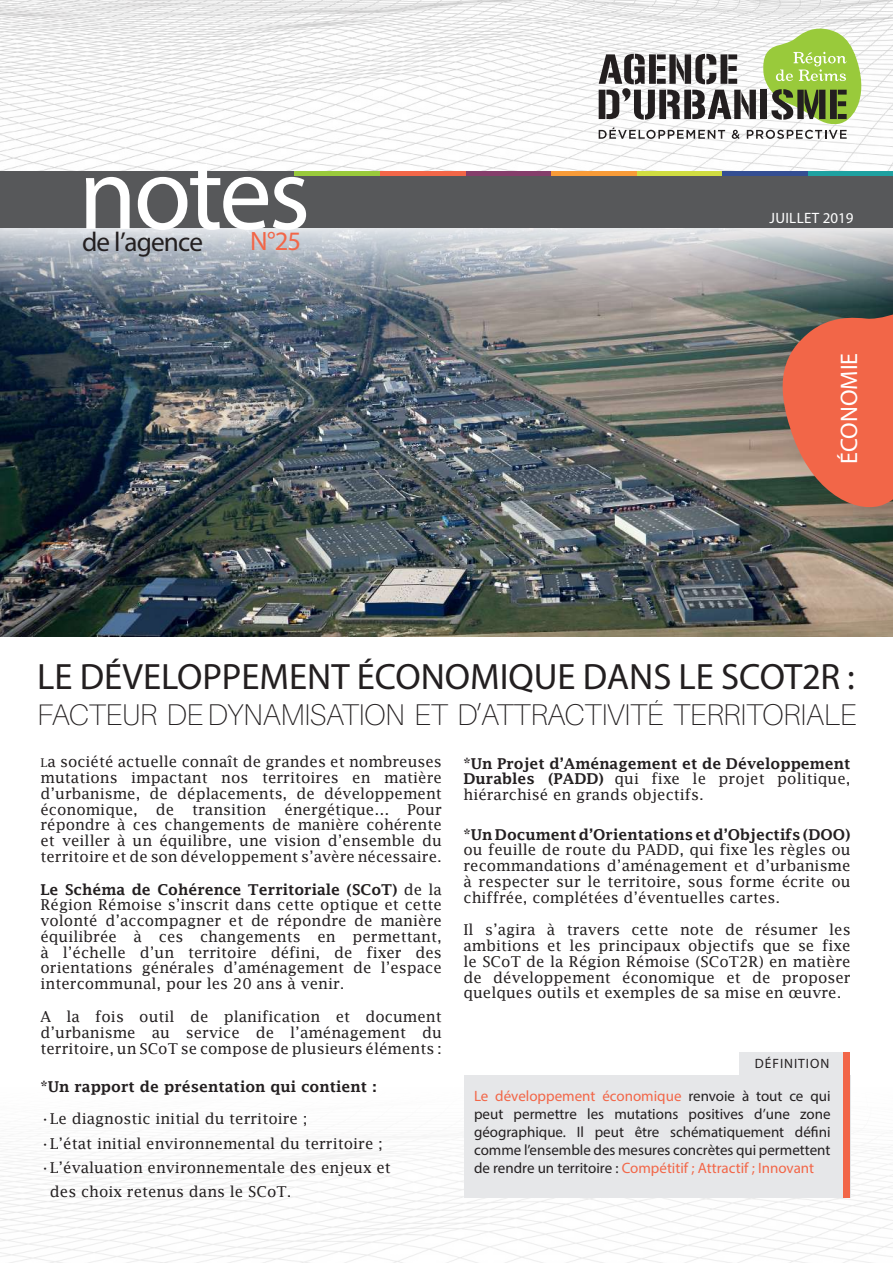
<style>
.page{position:relative;width:893px;height:1263px;background:#fff}
.page>*{position:absolute;margin:0;border:0;box-sizing:border-box;transform-origin:0 0}
.t1{font:105px "Myriad Pro";letter-spacing:-.03em;color:#fff}
.t2{font:36.75px "Myriad Pro";color:#231f20}
.t3{font:100 30px "Aileron";letter-spacing:-.02em;color:#231f20}
.t4{font:27.15px "Myriad Pro";letter-spacing:-.03em;color:#231f20}
.t5{font:26.7px "Myriad Pro";color:#f26648}
.t6{font:24px "Myriad Pro";color:#fff}
.t7{font:15px/15.8px "Lucida Fax";color:#231f20;text-align:justify}
.t8{font:15px/18px "Myriad Pro";color:#231f20;text-align:justify}
.t9{font:600 15px "Lucida Fax";color:#231f20}
.t10{font:15px "Myriad Pro";letter-spacing:.02em;color:#fff}
.t11{font:13.5px "Myriad Pro";letter-spacing:.07em;color:#231f20}
.s1{font-size:29.7px}
.s2{font-size:12px}
.s3{font-weight:600}
.s4{color:#f26648}
</style>
<div class="page">
<img style="left:0;top:636px;width:893px;height:627px">
<img style="left:0;top:375px;width:893px;height:261px">
<div style="left:739px;top:1052px;width:108px;height:52px;background:#e6e7e9"></div>
<img style="left:0;top:228px;width:893px;height:147px">
<svg style="left:771px;top:303px;width:122px;height:212px;background:#c2674f"></svg>
<img style="left:0;top:0;width:893px;height:171px">
<div style="left:0;top:171px;width:893px;height:57px;background:#57585a"></div>
<svg style="left:599px;top:27px;width:267px;height:112px"></svg>
<div style="left:807px;top:171px;width:86px;height:5px;background:#1ea1a1"></div>
<div style="left:637px;top:171px;width:85px;height:5px;background:#d0dd41"></div>
<div style="left:465px;top:171px;width:86px;height:5px;background:#853e6b"></div>
<div style="left:551px;top:171px;width:85px;height:5px;background:#f89b38"></div>
<div style="left:294px;top:171px;width:86px;height:5px;background:#99ca3b"></div>
<div style="left:722px;top:171px;width:85px;height:5px;background:#344e93"></div>
<div style="left:380px;top:171px;width:85px;height:5px;background:#f26648"></div>
<div style="left:464px;top:1076px;width:387px;height:122px;background:#e6e7e9"></div>
<div style="left:844px;top:1052px;width:6px;height:146px;background:#f26648"></div>
<h1 class="t1" style="left:79px;top:129px;width:233px">notes</h1>
<h3 class="t4" style="left:82px;top:225px;width:123px">de l’agence</h3>
<h3 class="t5" style="left:250px;top:224px;width:52px">N°25</h3>
<p class="t10" style="left:770px;top:208px;width:85px">JUILLET 2019</p>
<h3 class="t6" style="left:834px;top:464px;width:112px;rotate:-90deg">ÉCONOMIE</h3>
<h2 class="t2" style="left:37px;top:654px;width:819px">LE DÉVELOPPEMENT ÉCONOMIQUE DANS LE SCOT2R :</h2>
<h3 class="t3" style="left:37px;top:698px;width:821px"><span class="s1">FACT</span>EUR DE DYNAMISATION ET D’ATTRACTIVITÉ TERRITORIALE</h3>
<p class="t7" style="left:41px;top:754px;width:403px"><span class="s2">L</span>a société actuelle connaît de grandes et nombreuses mutations impactant nos territoires en matière d’urbanisme, de déplacements, de développement économique, de transition énergétique… Pour répondre à ces changements de manière cohérente et veiller à un équilibre, une vision d’ensemble du territoire et de son développement s’avère nécessaire.</p>
<p class="t7" style="left:41px;top:881px;width:403px"><span class="s3">Le Schéma de Cohérence Territoriale (SCoT)</span> de la Région Rémoise s’inscrit dans cette optique et cette volonté d’accompagner et de répondre de manière équilibrée à ces changements en permettant, à l’échelle d’un territoire défini, de fixer des orientations générales d’aménagement de l’espace intercommunal, pour les 20 ans à venir.</p>
<p class="t7" style="left:41px;top:1008px;width:403px">A la fois outil de planification et document d’urbanisme au service de l’aménagement du territoire, un SCoT se compose de plusieurs éléments :</p>
<p class="t9" style="left:41px;top:1078px;width:338px">*Un rapport de présentation qui contient :</p>
<p class="t7" style="left:41px;top:1111px;width:269px">•Le diagnostic initial du territoire ;</p>
<p class="t7" style="left:41px;top:1135px;width:344px">•L’état initial environnemental du territoire ;</p>
<p class="t7" style="left:50px;top:1155px;width:342px;line-height:24.3px;text-indent:-9px">•L’évaluation environnementale des enjeux et des choix retenus dans le SCoT.</p>
<p class="t7" style="left:463px;top:755px;width:389px"><span class="s3">*Un Projet d’Aménagement et de Développement Durables (PADD)</span> qui fixe le projet politique, hiérarchisé en grands objectifs.</p>
<p class="t9" style="left:463px;top:826px;width:389px">*Un Document d’Orientations et d’Objectifs (DOO)</p>
<p class="t7" style="left:463px;top:842px;width:389px">ou feuille de route du PADD, qui fixe les règles ou recommandations d’aménagement et d’urbanisme à respecter sur le territoire, sous forme écrite ou chiffrée, complétées d’éventuelles cartes.</p>
<p class="t7" style="left:463px;top:922px;width:389px">Il s’agira à travers cette note de résumer les ambitions et les principaux objectifs que se fixe le SCoT de la Région Rémoise (SCoT2R) en matière de développement économique et de proposer quelques outils et exemples de sa mise en œuvre.</p>
<p class="t11" style="left:755px;top:1055px;width:76px">DÉFINITION</p>
<p class="t8" style="left:474px;top:1086px;width:358px"><span class="s4">Le développement économique</span> renvoie à tout ce qui peut permettre les mutations positives d’une zone géographique. Il peut être schématiquement défini comme l’ensemble des mesures concrètes qui permettent de rendre un territoire : <span class="s4">Compétitif ; Attractif ; Innovant</span></p>
</div>
